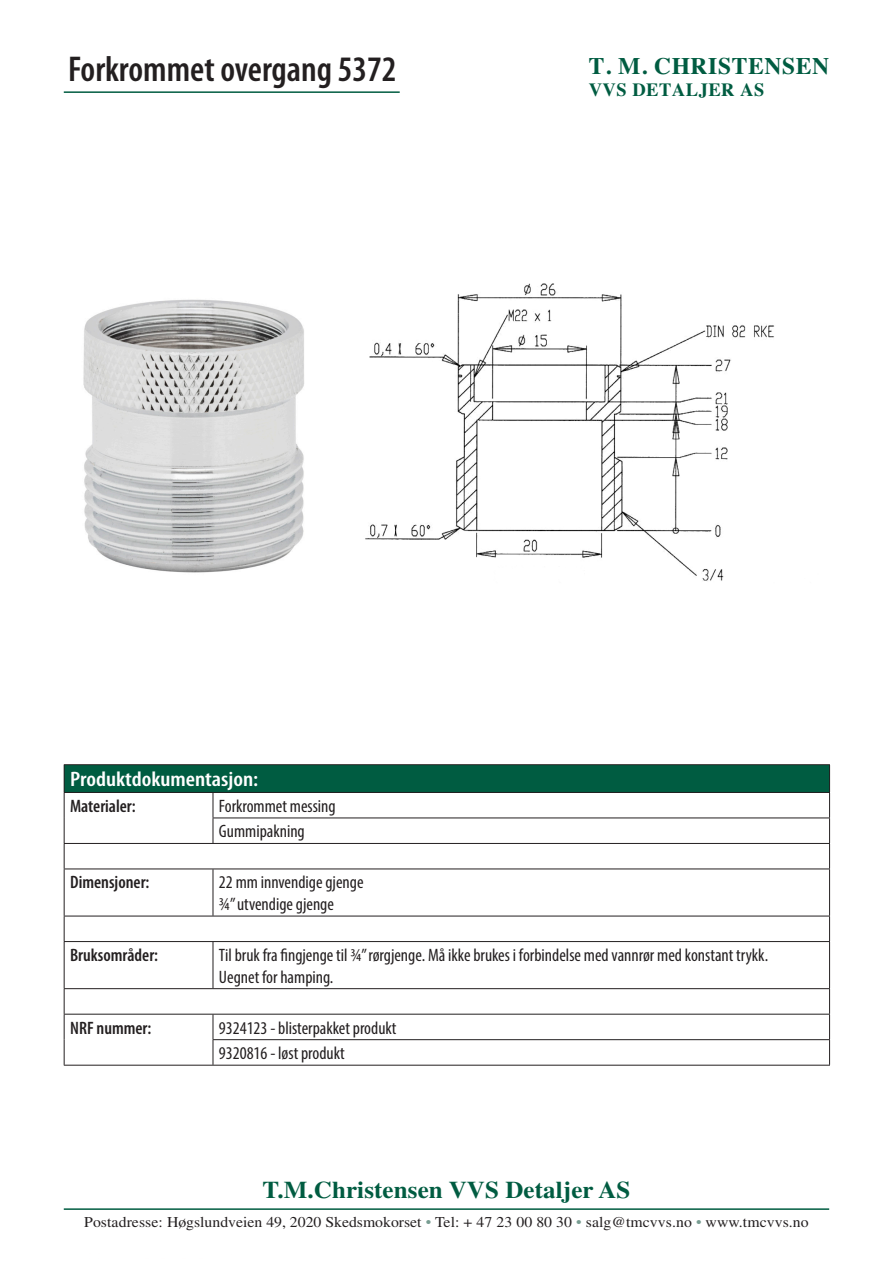
<style>
.page{position:relative;width:893px;height:1263px;background:#fff}
.page>*{position:absolute;margin:0;border:0;box-sizing:border-box;transform-origin:0 0}
.t1{font:600 condensed 36px "Myriad Pro";color:#231f20}
.t2{font:700 24px "Times";letter-spacing:.005em;color:#005c41;scale:1.04 1}
.t3{font:700 23.7px "Times";letter-spacing:.025em;color:#005c41}
.t4{font:600 condensed 21px "Myriad Pro";color:#fff;scale:1.12 1}
.t5{font:700 18.6px "Times";letter-spacing:.025em;color:#005c41}
.t6{font:condensed 18px/25.5px "Myriad Pro";color:#231f20}
.t7{font:600 condensed 18px "Myriad Pro";color:#231f20}
.t8{font:15px "Times";letter-spacing:.005em;color:#231f20;scale:1.05 1}
.s1{color:#789d92}
</style>
<div class="page">
<hr style="left:64px;top:1208px;width:765px;height:2px;background:#005c41">
<hr style="left:64px;top:91px;width:336px;height:2px;background:#005c41">
<div style="left:64px;top:765px;width:766px;height:27px;background:#005c41"></div>
<hr style="left:64px;top:764px;width:149px;height:1px;background:#231f20">
<hr style="left:213px;top:764px;width:617px;height:1px;background:#231f20">
<hr style="left:64px;top:792px;width:149px;height:1px;background:#231f20">
<hr style="left:213px;top:792px;width:617px;height:1px;background:#231f20">
<hr style="left:213px;top:817px;width:617px;height:1px;background:#231f20">
<svg style="left:213px;top:793px;width:1px;height:50px"></svg>
<hr style="left:64px;top:843px;width:149px;height:1px;background:#231f20">
<svg style="left:64px;top:765px;width:1px;height:103px"></svg>
<hr style="left:213px;top:843px;width:617px;height:1px;background:#231f20">
<svg style="left:829px;top:765px;width:1px;height:103px"></svg>
<hr style="left:64px;top:868px;width:149px;height:1px;background:#231f20">
<hr style="left:64px;top:869px;width:1px;height:47px;background:#231f20">
<hr style="left:213px;top:868px;width:617px;height:1px;background:#231f20">
<hr style="left:213px;top:869px;width:1px;height:47px;background:#231f20">
<hr style="left:829px;top:869px;width:1px;height:47px;background:#231f20">
<hr style="left:64px;top:916px;width:149px;height:1px;background:#231f20">
<svg style="left:64px;top:916px;width:1px;height:25px"></svg>
<hr style="left:213px;top:916px;width:617px;height:1px;background:#231f20">
<svg style="left:829px;top:916px;width:1px;height:25px"></svg>
<hr style="left:64px;top:941px;width:149px;height:1px;background:#231f20">
<hr style="left:64px;top:942px;width:1px;height:46px;background:#231f20">
<hr style="left:213px;top:941px;width:617px;height:1px;background:#231f20">
<hr style="left:213px;top:942px;width:1px;height:46px;background:#231f20">
<hr style="left:829px;top:942px;width:1px;height:46px;background:#231f20">
<hr style="left:64px;top:988px;width:149px;height:1px;background:#231f20">
<hr style="left:213px;top:988px;width:617px;height:1px;background:#231f20">
<hr style="left:64px;top:1014px;width:149px;height:1px;background:#231f20">
<hr style="left:213px;top:1014px;width:617px;height:1px;background:#231f20">
<svg style="left:64px;top:989px;width:1px;height:76px"></svg>
<hr style="left:213px;top:1039px;width:617px;height:1px;background:#231f20">
<svg style="left:213px;top:1014px;width:1px;height:51px"></svg>
<svg style="left:829px;top:989px;width:1px;height:76px"></svg>
<hr style="left:64px;top:1065px;width:149px;height:1px;background:#231f20">
<hr style="left:213px;top:1065px;width:617px;height:1px;background:#231f20">
<img style="left:365px;top:283px;width:409px;height:298px">
<img style="left:83px;top:299px;width:221px;height:274px">
<h1 class="t1" style="left:68px;top:49px;width:330px">Forkrommet overgang 5372</h1>
<h3 class="t3" style="left:589px;top:43px;width:242px">T. M. CHRISTENSEN</h3>
<p class="t5" style="left:589px;top:72px;width:177px">VVS DETALJER AS</p>
<p class="t4" style="left:70px;top:768px;width:169px">Produktdokumentasjon:</p>
<p class="t7" style="left:70px;top:796px;width:67px">Materialer:</p>
<p class="t6" style="left:219px;top:793px;width:118px">Forkrommet messing<br>Gummipakning</p>
<p class="t7" style="left:70px;top:873px;width:81px">Dimensjoner:</p>
<p class="t6" style="left:219px;top:871px;width:146px;line-height:21.6px">22 mm innvendige gjenge ¾” utvendige gjenge</p>
<p class="t7" style="left:70px;top:945px;width:89px">Bruksområder:</p>
<p class="t6" style="left:219px;top:944px;width:551px;line-height:21.6px">Til bruk fra fingjenge til ¾” rørgjenge. Må ikke brukes i forbindelse med vannrør med konstant trykk.<br>Uegnet for hamping.</p>
<p class="t7" style="left:70px;top:1018px;width:83px">NRF nummer:</p>
<p class="t6" style="left:219px;top:1015px;width:179px">9324123 - blisterpakket produkt<br>9320816 - løst produkt</p>
<h2 class="t2" style="left:263px;top:1175px;width:355px">T.M.Christensen VVS Detaljer AS</h2>
<p class="t8" style="left:84px;top:1213px;width:692px">Postadresse: Høgslundveien 49, 2020 Skedsmokorset <span class="s1">•</span> Tel: + 47 23 00 80 30 <span class="s1">•</span> salg@tmcvvs.no <span class="s1">•</span> www.tmcvvs.no</p>
</div>
